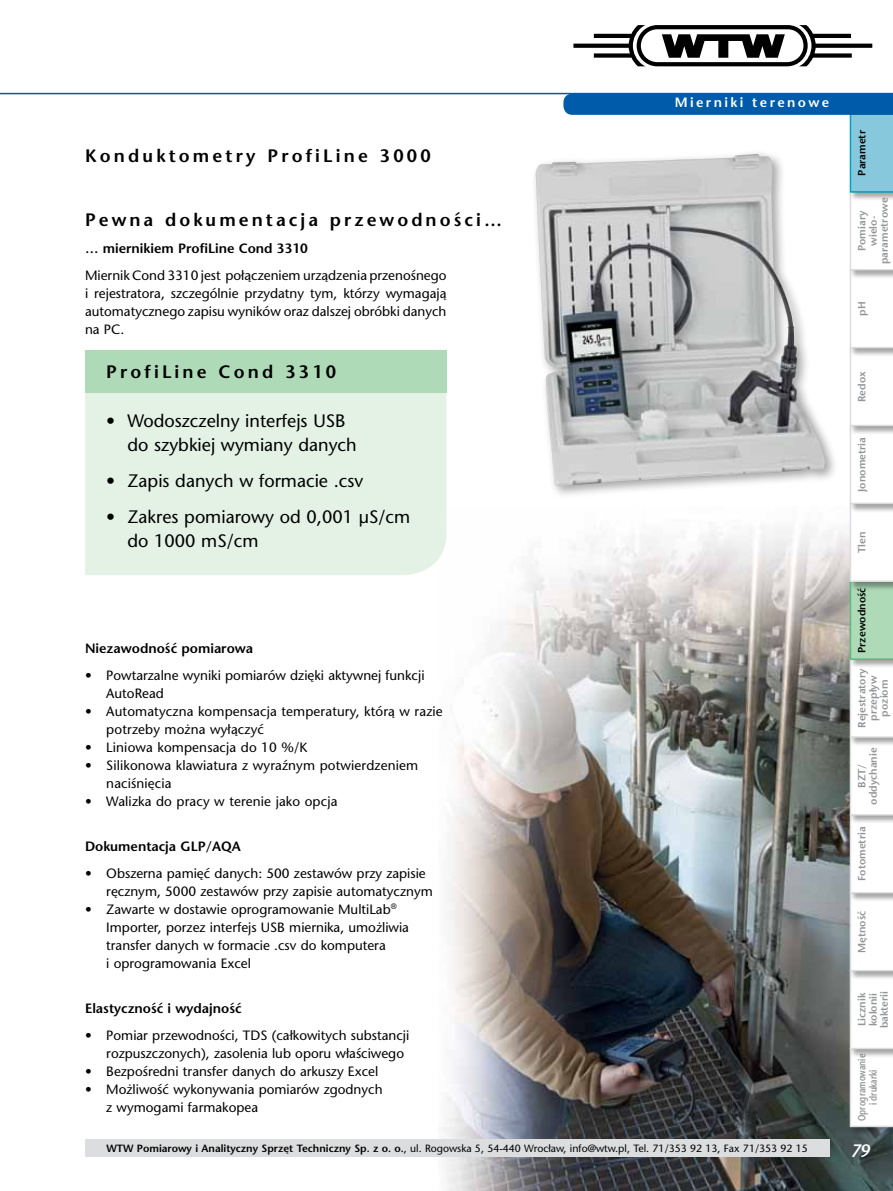
<style>
.page{position:relative;width:893px;height:1191px;background:#fff}
.page>*{position:absolute;margin:0;border:0;box-sizing:border-box;transform-origin:0 0}
.t1{font:18px/24px "Stone Sans CE";color:#000}
.t2{font:600 18px "Stone Sans CE";letter-spacing:.175em;color:#000}
.t3{font:italic 600 18px "Stone Sans CE";color:#fff}
.t4{font:13.5px/18px "Stone Sans CE";color:#000}
.t5{font:600 13.5px "Stone Sans CE";color:#000}
.t6{font:600 13.5px "Stone Sans CE";letter-spacing:.175em;color:#fff}
.t7{font:600 10.5px/11.2px "Stone Sans CE";color:#939598;text-align:center}
.t8{font:10.5px "Stone Sans CE";color:#000}
.t9{font:600 10.5px/11.2px "Stone Sans CE";color:#939598;text-align:center;scale:.77 1}
.t10{font:600 10.5px "Stone Sans CE";color:#000}
.s1{font-weight:600}
</style>
<div class="page">
<img style="left:438px;top:506px;width:455px;height:685px">
<img style="left:536px;top:161px;width:27px;height:325px">
<div style="left:85px;top:1140px;width:744px;height:17px;background:#dcddde"></div>
<div style="left:849px;top:1047px;width:44px;height:89px;background:#000;opacity:.35"></div>
<hr style="left:0;top:93px;width:893px;height:1px;background:#005baa">
<img style="left:563px;top:94px;width:330px;height:1033px">
<svg style="left:573px;top:25px;width:299px;height:41px"></svg>
<div style="left:85px;top:392px;width:361px;height:183px;background:#e4f2e6"></div>
<div style="left:85px;top:350px;width:361px;height:42px;background:#aedab7"></div>
<h1 class="t2" style="left:85px;top:145px;width:347px">Konduktometry ProfiLine 3000</h1>
<h1 class="t2" style="left:85px;top:209px;width:418px">Pewna dokumentacja przewodności…</h1>
<p class="t5" style="left:85px;top:240px;width:224px">… miernikiem ProfiLine Cond 3310</p>
<p class="t4" style="left:85px;top:266px;width:363px;text-align:justify">Miernik Cond 3310 jest połączeniem urządzenia przenośnego i rejestratora, szczególnie przydatny tym, którzy wymagają automatycznego zapisu wyników oraz dalszej obróbki danych na PC.</p>
<h1 class="t2" style="left:106px;top:361px;width:231px">ProfiLine Cond 3310</h1>
<h1 class="t1" style="left:128px;top:409px;width:231px;text-indent:-21px">• Wodoszczelny interfejs USB do szybkiej wymiany danych</h1>
<h1 class="t1" style="left:106px;top:469px;width:259px">• Zapis danych w formacie .csv</h1>
<h1 class="t1" style="left:128px;top:505px;width:284px;text-indent:-21px">• Zakres pomiarowy od 0,001 μS/cm do 1000 mS/cm</h1>
<p class="t5" style="left:85px;top:640px;width:170px">Niezawodność pomiarowa</p>
<p class="t4" style="left:106px;top:666px;width:320px;text-indent:-21px">• Powtarzalne wyniki pomiarów dzięki aktywnej funkcji<br>AutoRead</p>
<p class="t4" style="left:106px;top:702px;width:338px;text-indent:-21px">• Automatyczna kompensacja temperatury, którą w razie potrzeby można wyłączyć</p>
<p class="t4" style="left:85px;top:738px;width:224px">• Liniowa kompensacja do 10 %/K</p>
<p class="t4" style="left:106px;top:756px;width:313px;text-indent:-21px">• Silikonowa klawiatura z wyraźnym potwierdzeniem naciśnięcia</p>
<p class="t4" style="left:85px;top:792px;width:254px">• Walizka do pracy w terenie jako opcja</p>
<p class="t5" style="left:85px;top:838px;width:157px">Dokumentacja GLP/AQA</p>
<p class="t4" style="left:106px;top:864px;width:328px;text-indent:-21px">• Obszerna pamięć danych: 500 zestawów przy zapisie ręcznym, 5000 zestawów przy zapisie automatycznym</p>
<p class="t4" style="left:106px;top:900px;width:304px;text-indent:-21px">• Zawarte w dostawie oprogramowanie MultiLab<sup>® </sup>Importer, porzez interfejs USB miernika, umożliwia transfer danych w formacie .csv do komputera<br>i oprogramowania Excel</p>
<p class="t5" style="left:85px;top:1000px;width:158px">Elastyczność i wydajność</p>
<p class="t4" style="left:106px;top:1026px;width:304px;text-indent:-21px">• Pomiar przewodności, TDS (całkowitych substancji rozpuszczonych), zasolenia lub oporu właściwego</p>
<p class="t4" style="left:85px;top:1062px;width:295px">• Bezpośredni transfer danych do arkuszy Excel</p>
<p class="t4" style="left:106px;top:1080px;width:278px;text-indent:-21px">• Możliwość wykonywania pomiarów zgodnych z wymogami farmakopea</p>
<p class="t6" style="left:675px;top:94px;width:156px">Mierniki terenowe</p>
<p class="t8" style="left:106px;top:1142px;width:703px"><span class="s1">WTW Pomiarowy i Analityczny Sprzęt Techniczny Sp. z o. o.</span>, ul. Rogowska 5, 54-440 Wrocław, info@wtw.pl, Tel. 71/353 92 13, Fax 71/353 92 15</p>
<p class="t10" style="left:855px;top:176px;width:47px;rotate:-90deg">Parametr</p>
<p class="t7" style="left:856px;top:264px;width:68px;rotate:-90deg">Pomiary wielo&shy;parametrowe</p>
<p class="t7" style="left:856px;top:316px;width:16px;rotate:-90deg">pH</p>
<p class="t7" style="left:856px;top:402px;width:32px;rotate:-90deg">Redox</p>
<p class="t7" style="left:856px;top:492px;width:56px;rotate:-90deg">Jonometria</p>
<p class="t7" style="left:856px;top:553px;width:23px;rotate:-90deg">Tlen</p>
<p class="t10" style="left:855px;top:653px;width:67px;rotate:-90deg">Przewodność</p>
<p class="t7" style="left:856px;top:728px;width:61px;rotate:-90deg">Rejestratory przepływ poziom</p>
<p class="t7" style="left:856px;top:804px;width:59px;rotate:-90deg">BZT/ oddychanie</p>
<p class="t7" style="left:856px;top:881px;width:56px;rotate:-90deg">Fotometria</p>
<p class="t7" style="left:856px;top:953px;width:44px;rotate:-90deg">Mętność</p>
<p class="t7" style="left:856px;top:1028px;width:39px;text-align:left;rotate:-90deg">Licznik kolonii bakterii</p>
<p class="t9" style="left:856px;top:1121px;width:89px;rotate:-90deg">Oprogramowanie i drukarki</p>
<h1 class="t3" style="left:850px;top:1139px;width:21px">79</h1>
</div>
